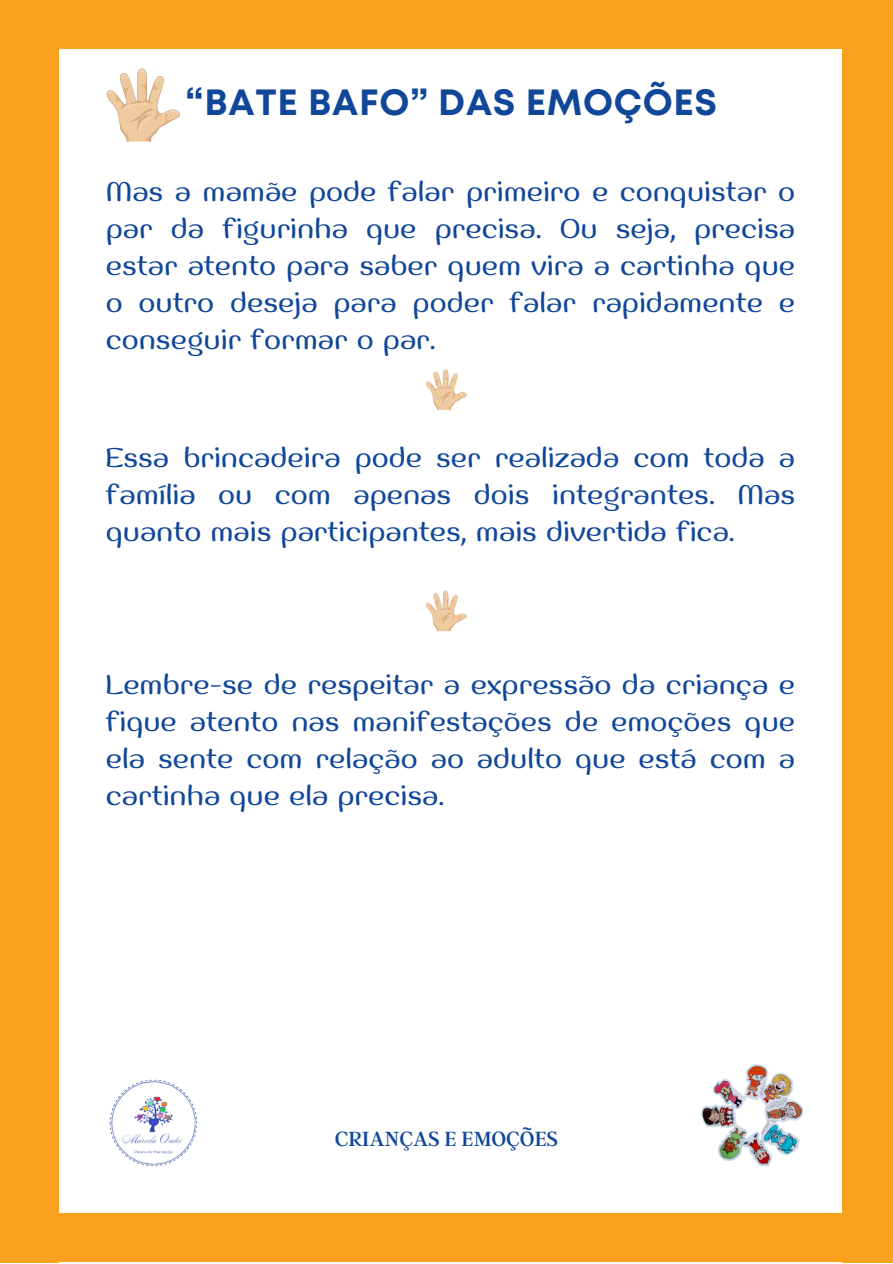
<style>
.page{position:relative;width:893px;height:1264px;background:#fff}
.page>*{position:absolute;margin:0;border:0;box-sizing:border-box;transform-origin:0 0}
.t1{font:700 36.45px "Mont";letter-spacing:.02em;color:#114799}
.t2{font:27px/37px "Jella";color:#114799;text-align:justify}
.t3{font:22.8px "Argent CF";color:#114799}
</style>
<div class="page">
<div style="left:0;top:0;width:892px;height:49px;background:#f9a11c"></div>
<div style="left:0;top:1213px;width:888px;height:49px;background:#f9a11c"></div>
<div style="left:0;top:0;width:59px;height:1262px;background:#f9a11c"></div>
<div style="left:842px;top:0;width:50px;height:1262px;background:#f9a11c"></div>
<img style="left:701px;top:1064px;width:101px;height:103px">
<img style="left:109px;top:1079px;width:89px;height:88px">
<svg style="left:107px;top:69px;width:73px;height:73px"></svg>
<svg style="left:426px;top:369px;width:40px;height:41px"></svg>
<svg style="left:426px;top:590px;width:40px;height:41px"></svg>
<p class="t1" style="left:185px;top:88px;width:533px">“BATE BAFO” DAS EMOÇÕES</p>
<p class="t2" style="left:106px;top:175px;width:690px">Mas a mamãe pode falar primeiro e conquistar o par da figurinha que precisa. Ou seja, precisa estar atento para saber quem vira a cartinha que o outro deseja para poder falar rapidamente e conseguir formar o par.</p>
<p class="t2" style="left:106px;top:441px;width:690px">Essa brincadeira pode ser realizada com toda a família ou com apenas dois integrantes. Mas quanto mais participantes, mais divertida fica.</p>
<p class="t2" style="left:106px;top:668px;width:690px">Lembre-se de respeitar a expressão da criança e fique atento nas manifestações de emoções que ela sente com relação ao adulto que está com a cartinha que ela precisa.</p>
<p class="t3" style="left:335px;top:1123px;width:225px">CRIANÇAS E EMOÇÕES</p>
</div>
